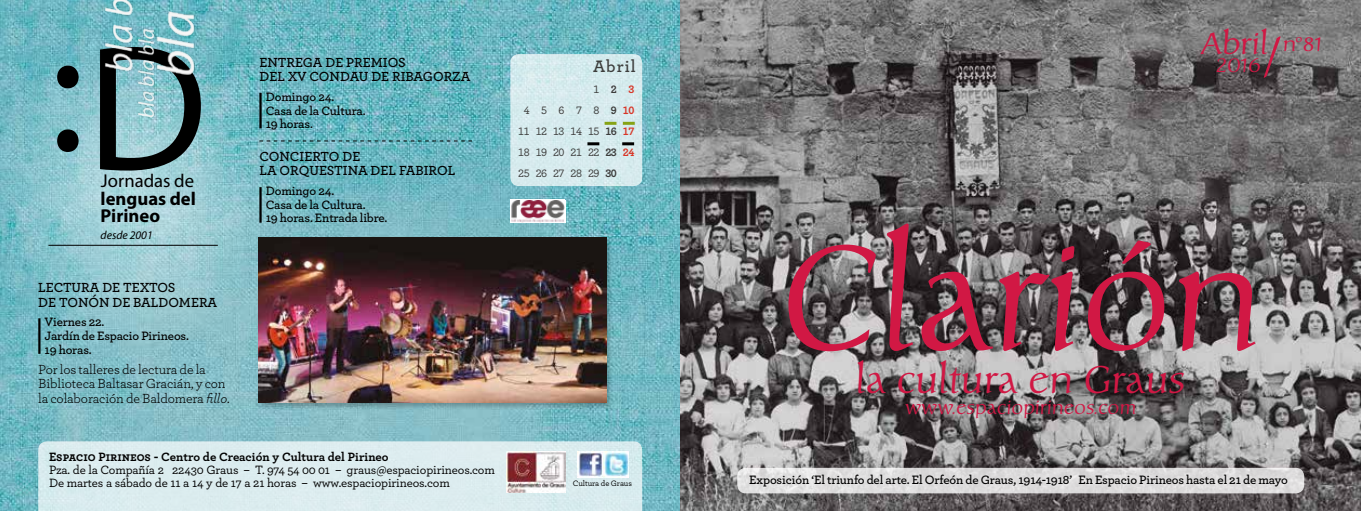
<style>
.page{position:relative;width:1361px;height:511px;background:#fff}
.page>*{position:absolute;margin:0;border:0;box-sizing:border-box;transform-origin:0 0}
.t1{font:150px "Carolina LT Std";letter-spacing:-.01em;color:#d11844}
.t2{font:39px "Carolina LT Std";color:#d11844}
.t3{font:30.6px "Carolina LT Std";color:#d11844;scale:1.05 1}
.t4{font:20.85px "Carolina LT Std";color:#d11844;scale:1.05 1}
.t5{font:19.5px "Carolina LT Std";color:#d11844}
.t6{font:700 18.6px/17.5px "Myriad Pro";color:#000}
.t7{font:18.6px "Myriad Pro";color:#000}
.t8{font:600 17.4px "Archer";color:#3c3c3b}
.t9{font:600 13.8px/14.2px "Archer";color:#000}
.t10{font:13.8px/14.2px "Archer";letter-spacing:-.01em;color:#000}
.t11{font:600 12.75px/13.5px "Archer";letter-spacing:-.01em;color:#000}
.t12{font:500 12.6px/13.4px "Archer";letter-spacing:-.01em;color:#000}
.t13{font:italic 11.7px "Myriad Pro";color:#000}
.t14{font:500 11.25px "Archer Numeric";letter-spacing:-.05em;color:#3c3c3b}
.t15{font:500 8.25px "Archer";letter-spacing:-.01em;color:#000}
.s1{font-style:italic}
.s2{font-family:"Archer Bold SC";font-weight:400}
.s3{font-weight:700}
.s4{font-weight:700;color:#d83526}
.s5{font-size:16.65px}
</style>
<div class="page">
<img style="left:0;top:0;width:680px;height:510px">
<svg style="left:0;top:37px;width:275px;height:308px;background:#89c3cc"></svg>
<svg style="left:100px;top:127px;width:101px;height:43px;background:#597478"></svg>
<svg style="left:57px;top:66px;width:22px;height:86px"></svg>
<hr style="left:48px;top:244px;width:170px;height:1px;background:#000">
<img style="left:64px;top:0;width:148px;height:127px">
<img style="left:680px;top:0;width:681px;height:510px">
<div style="left:38px;top:441px;width:604px;height:69px;background:#dcecef"></div>
<img style="left:507px;top:451px;width:59px;height:40px">
<img style="left:577px;top:451px;width:52px;height:26px">
<svg style="left:259px;top:140px;width:213px;height:1px"></svg>
<svg style="left:1263px;top:36px;width:17px;height:42px"></svg>
<hr style="left:38px;top:318px;width:3px;height:35px;background:#000">
<hr style="left:259px;top:93px;width:3px;height:35px;background:#000">
<hr style="left:259px;top:187px;width:3px;height:35px;background:#000">
<div style="left:510px;top:54px;width:132px;height:132px;background:#d6ebee;border-radius:9px"></div>
<svg style="left:587px;top:142px;width:12px;height:3px"></svg>
<svg style="left:604px;top:122px;width:12px;height:3px"></svg>
<div style="left:257px;top:235px;width:357px;height:175px;background:#000;opacity:.25"></div>
<img style="left:259px;top:237px;width:347px;height:165px">
<div style="left:737px;top:467px;width:567px;height:26px;background:#dedddd;border-radius:9px"></div>
<svg style="left:622px;top:142px;width:12px;height:3px"></svg>
<svg style="left:623px;top:122px;width:12px;height:3px"></svg>
<svg style="left:510px;top:199px;width:55px;height:2px"></svg>
<img style="left:510px;top:201px;width:55px;height:21px">
<h3 class="t7" style="left:101px;top:169px;width:95px">Jornadas de</h3>
<h3 class="t6" style="left:101px;top:189px;width:97px">lenguas del<br>Pirineo</h3>
<p class="t13" style="left:101px;top:227px;width:54px">desde 2001</p>
<p class="t9" style="left:38px;top:280px;width:180px">Lectura de textos<br>de Tonón de Baldomera</p>
<p class="t11" style="left:45px;top:315px;width:146px">Viernes 22.<br>Jardín de Espacio Pirineos.<br>19 horas.</p>
<p class="t10" style="left:38px;top:361px;width:193px">Por los talleres de lectura de la<br>Biblioteca Baltasar Gracián, y con la colaboración de Baldomera <span class="s1">fillo</span>.</p>
<p class="t9" style="left:259px;top:55px;width:212px">Entrega de premios<br>del XV Condau de Ribagorza</p>
<p class="t11" style="left:266px;top:90px;width:101px">Domingo 24.<br>Casa de la Cultura.<br>19 horas.</p>
<p class="t9" style="left:259px;top:149px;width:198px">Concierto de<br>la Orquestina del Fabirol</p>
<p class="t11" style="left:266px;top:184px;width:123px">Domingo 24.<br>Casa de la Cultura.<br>19 horas. Entrada libre.</p>
<p class="t12" style="left:49px;top:449px;width:447px"><span class="s2">Espacio Pirineos</span> <span class="s3">- Centro de Creación y Cultura del Pirineo<br></span>Pza. de la Compañía 2 22430 Graus – T. 974 54 00 01 – graus@espaciopirineos.com<br>De martes a sábado de 11 a 14 y de 17 a 21 horas – www.espaciopirineos.com</p>
<h3 class="t8" style="left:593px;top:55px;width:44px">Abril</h3>
<p class="t14" style="left:593px;top:82px;width:42px">1<span class="s3">2</span><span class="s4">3</span></p>
<p class="t14" style="left:524px;top:103px;width:112px">45678<span class="s3">9</span><span class="s4">10</span></p>
<p class="t14" style="left:518px;top:124px;width:118px">11 12 13 14 15 <span class="s3">16</span> <span class="s4">17</span></p>
<p class="t14" style="left:518px;top:145px;width:118px">18 19 20 21 22 <span class="s3">23</span> <span class="s4">24</span></p>
<p class="t14" style="left:518px;top:166px;width:100px">25 26 27 28 29 <span class="s3">30</span></p>
<p class="t15" style="left:573px;top:477px;width:61px">Cultura de Graus</p>
<h3 class="t3" style="left:1201px;top:25px;width:65px">Abril</h3>
<h3 class="t4" style="left:1216px;top:53px;width:44px">2016</h3>
<h3 class="t4" style="left:1282px;top:31px;width:39px">n<span class="s5">º</span>81</h3>
<h1 class="t1" style="left:779px;top:210px;width:484px">Clarión</h1>
<h2 class="t2" style="left:855px;top:356px;width:332px">la cultura en Graus</h2>
<h3 class="t5" style="left:905px;top:395px;width:233px">www.espaciopirineos.com</h3>
<p class="t11" style="left:749px;top:472px;width:540px">Exposición ‘El triunfo del arte. El Orfeón de Graus, 1914-1918’ En Espacio Pirineos hasta el 21 de mayo</p>
</div>
